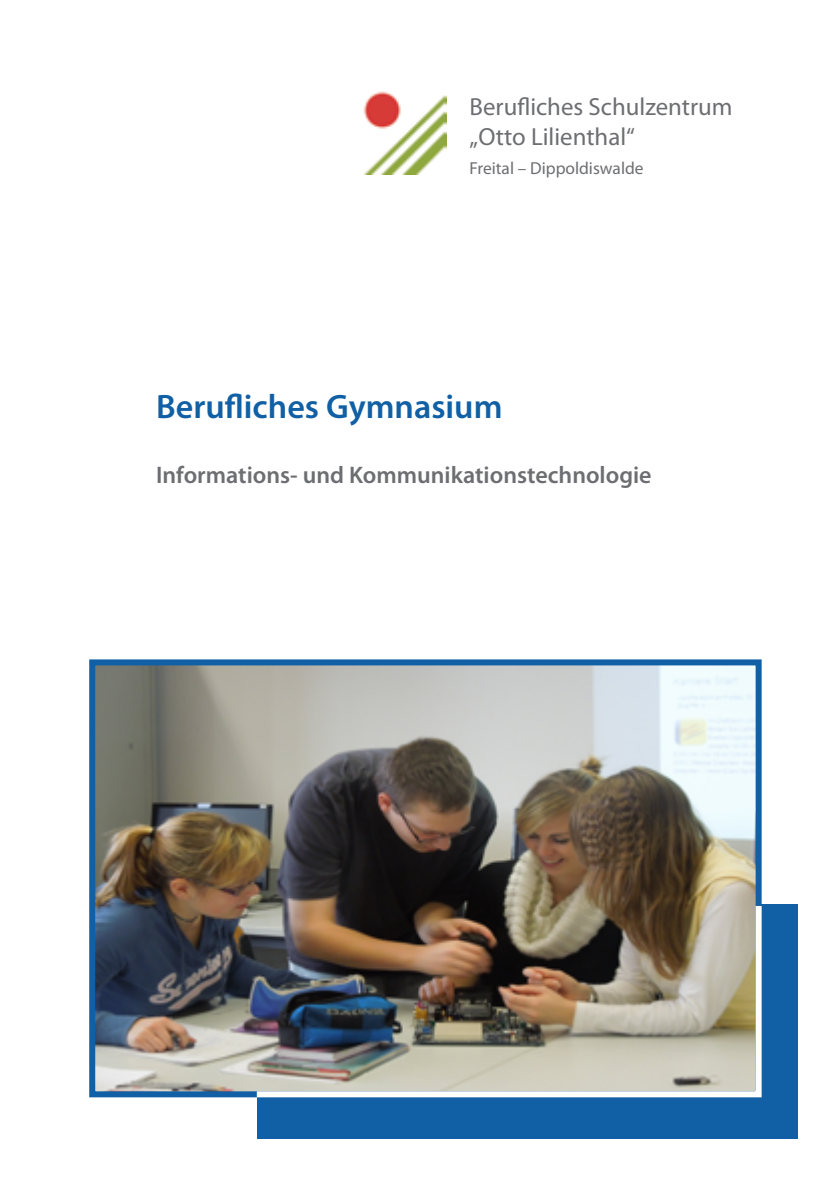
<style>
.page{position:relative;width:840px;height:1191px;background:#fff}
.page>*{position:absolute;margin:0;border:0;box-sizing:border-box;transform-origin:0 0}
.t1{font:600 34px "Myriad Pro";color:#115fa4}
.t2{font:24.8px/29.8px "Myriad Pro";color:#6d6e71}
.t3{font:600 24px "Myriad Pro";color:#6d6e71}
.t4{font:17.4px "Myriad Pro";color:#6d6e71}
</style>
<div class="page">
<div style="left:256px;top:904px;width:541px;height:234px;background:#115fa4"></div>
<img style="left:96px;top:666px;width:658px;height:424px">
<div style="left:89px;top:659px;width:672px;height:438px;border:6px solid #115fa4"></div>
<img style="left:251px;top:900px;width:511px;height:200px">
<img style="left:363px;top:91px;width:83px;height:83px">
<p class="t2" style="left:469px;top:91px;width:264px">Berufliches Schulzentrum „Otto Lilienthal“</p>
<p class="t4" style="left:469px;top:158px;width:175px">Freital – Dippoldiswalde</p>
<h1 class="t1" style="left:156px;top:385px;width:348px">Berufliches Gymnasium</h1>
<p class="t3" style="left:156px;top:460px;width:496px">Informations- und Kommunikationstechnologie</p>
</div>
